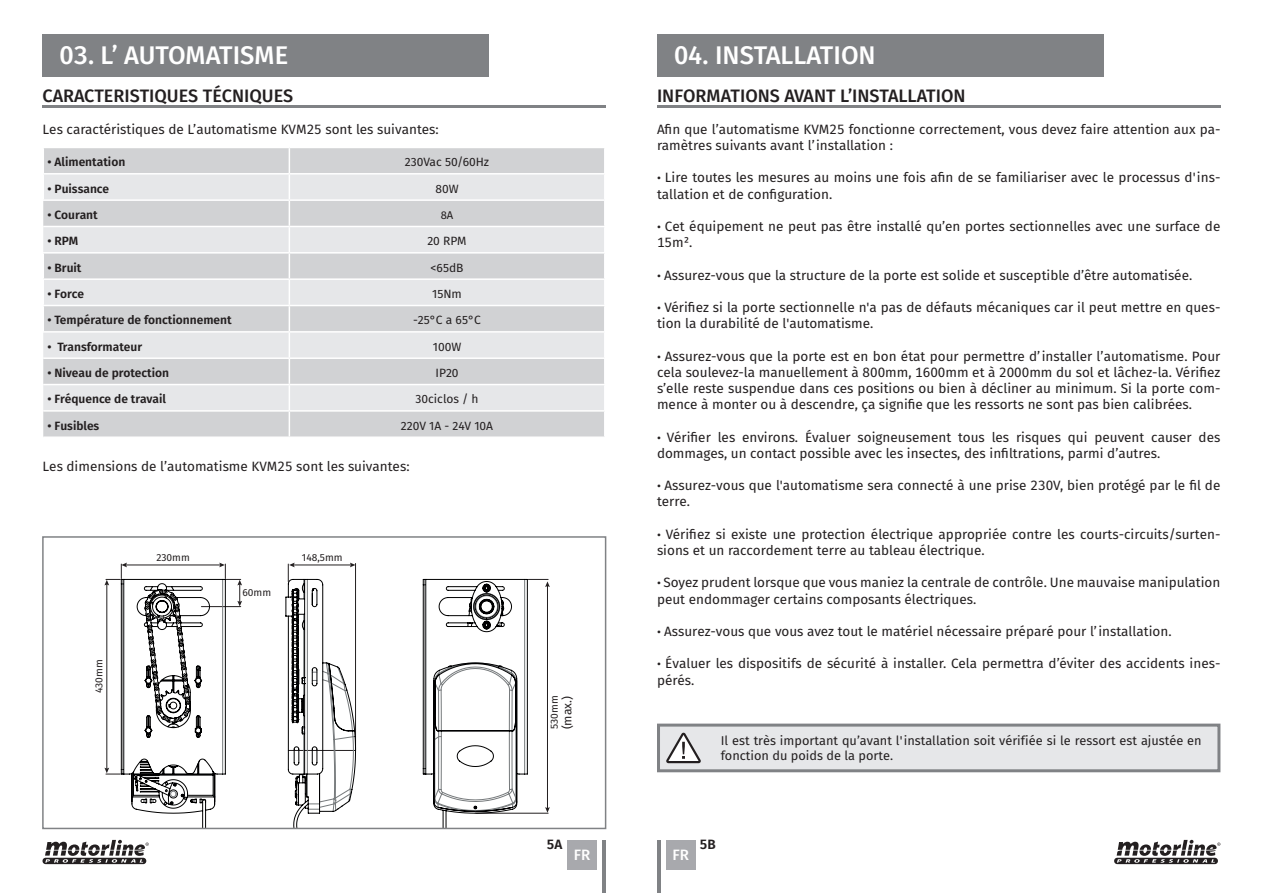
<style>
.page{position:relative;width:1263px;height:893px;background:#fff}
.page>*{position:absolute;margin:0;border:0;box-sizing:border-box;transform-origin:0 0}
.t1{font:500 25.5px "Fira Sans";color:#fff}
.t2{font:500 18px "Fira Sans";color:#231f20}
.t3{font:500 15px "Fira Sans";color:#fff}
.t4{font:13.5px/16.2px "Fira Sans";color:#231f20}
.t5{font:600 13.5px "Fira Sans";color:#231f20}
.t6{font:12.75px/15.3px "Fira Sans";color:#231f20}
.t7{font:600 12px "Fira Sans";color:#231f20}
.t8{font:12px "Fira Sans";color:#231f20}
.t9{font:11.25px "Fira Sans";color:#231f20}
.t10{font:10.2px "Fira Sans";color:#231f20}
.s1{font-size:12px}
</style>
<div class="page">
<div style="left:657px;top:34px;width:446px;height:43px;background:#808285"></div>
<div style="left:43px;top:34px;width:446px;height:43px;background:#808285"></div>
<hr style="left:43px;top:105px;width:563px;height:3px;background:#808285">
<hr style="left:657px;top:105px;width:563px;height:3px;background:#808285">
<div style="left:666px;top:840px;width:30px;height:29px;background:#a8a9ad"></div>
<div style="left:567px;top:840px;width:30px;height:29px;background:#a8a9ad"></div>
<hr style="left:603px;top:840px;width:3px;height:53px;background:#808285">
<hr style="left:657px;top:840px;width:3px;height:53px;background:#808285">
<svg style="left:104px;top:562px;width:446px;height:264px"></svg>
<div style="left:42px;top:536px;width:564px;height:293px;border:2px solid #808285"></div>
<div style="left:44px;top:148px;width:560px;height:25px;background:#d1d2d4"></div>
<div style="left:44px;top:175px;width:560px;height:24px;background:#e6e7e9"></div>
<div style="left:43px;top:201px;width:561px;height:235px;background:#d1d2d4"></div>
<svg style="left:43px;top:227px;width:561px;height:183px;background:#dddee0"></svg>
<hr style="left:43px;top:226px;width:246px;height:1px;background:#fff">
<hr style="left:289px;top:226px;width:316px;height:1px;background:#fff">
<hr style="left:43px;top:357px;width:246px;height:2px;background:#fff">
<hr style="left:289px;top:357px;width:316px;height:2px;background:#fff">
<hr style="left:43px;top:384px;width:246px;height:1px;background:#fff">
<hr style="left:289px;top:384px;width:316px;height:1px;background:#fff">
<hr style="left:43px;top:410px;width:246px;height:2px;background:#fff">
<hr style="left:289px;top:410px;width:316px;height:2px;background:#fff">
<hr style="left:43px;top:252px;width:246px;height:2px;background:#fff">
<hr style="left:289px;top:252px;width:316px;height:2px;background:#fff">
<hr style="left:43px;top:278px;width:246px;height:2px;background:#fff">
<hr style="left:289px;top:278px;width:316px;height:2px;background:#fff">
<hr style="left:43px;top:305px;width:246px;height:1px;background:#fff">
<svg style="left:43px;top:254px;width:1px;height:77px"></svg>
<hr style="left:43px;top:331px;width:246px;height:2px;background:#fff">
<hr style="left:289px;top:305px;width:316px;height:1px;background:#fff">
<hr style="left:289px;top:331px;width:316px;height:2px;background:#fff">
<svg style="left:289px;top:148px;width:1px;height:288px"></svg>
<hr style="left:289px;top:199px;width:316px;height:2px;background:#fff">
<div style="left:657px;top:724px;width:563px;height:48px;background:#e6e7e9;border:3px solid #808285"></div>
<svg style="left:666px;top:733px;width:35px;height:30px"></svg>
<svg style="left:1114px;top:840px;width:106px;height:24px"></svg>
<svg style="left:43px;top:840px;width:106px;height:24px"></svg>
<h1 class="t1" style="left:60px;top:35px;width:230px">03. L’ AUTOMATISME</h1>
<h1 class="t1" style="left:674px;top:35px;width:203px">04. INSTALLATION</h1>
<h2 class="t2" style="left:43px;top:81px;width:252px">CARACTERISTIQUES TÉCNIQUES</h2>
<h2 class="t2" style="left:657px;top:81px;width:310px">INFORMATIONS AVANT L’INSTALLATION</h2>
<p class="t4" style="left:43px;top:121px;width:398px">Les caractéristiques de L’automatisme KVM25 sont les suivantes:</p>
<p class="t4" style="left:657px;top:121px;width:565px">Afin que l’automatisme KVM25 fonctionne correctement, vous devez faire attention aux pa&shy;ramètres suivants avant l’installation :</p>
<p class="t4" style="left:657px;top:169px;width:565px"><span class="s1">•</span> Lire toutes les mesures au moins une fois afin de se familiariser avec le processus d'ins&shy;tallation et de configuration.</p>
<p class="t4" style="left:657px;top:218px;width:565px"><span class="s1">•</span> Cet équipement ne peut pas être installé qu’en portes sectionnelles avec une surface de<br>15m².</p>
<p class="t4" style="left:657px;top:266px;width:537px"><span class="s1">•</span> Assurez-vous que la structure de la porte est solide et susceptible d’être automatisée.</p>
<p class="t4" style="left:657px;top:299px;width:565px"><span class="s1">•</span> Vérifiez si la porte sectionnelle n'a pas de défauts mécaniques car il peut mettre en ques&shy;tion la durabilité de l'automatisme.</p>
<p class="t4" style="left:657px;top:347px;width:565px;text-align:justify"><span class="s1">•</span> Assurez-vous que la porte est en bon état pour permettre d’installer l’automatisme. Pour cela soulevez-la manuellement à 800mm, 1600mm et à 2000mm du sol et lâchez-la. Vérifiez s’elle reste suspendue dans ces positions ou bien à décliner au minimum. Si la porte com&shy;mence à monter ou à descendre, ça signifie que les ressorts ne sont pas bien calibrées.</p>
<p class="t4" style="left:657px;top:428px;width:565px"><span class="s1">•</span> Vérifier les environs. Évaluer soigneusement tous les risques qui peuvent causer des dommages, un contact possible avec les insectes, des infiltrations, parmi d’autres.</p>
<p class="t4" style="left:657px;top:477px;width:565px"><span class="s1">•</span> Assurez-vous que l'automatisme sera connecté à une prise 230V, bien protégé par le fil de terre.</p>
<p class="t4" style="left:657px;top:526px;width:565px"><span class="s1">•</span> Vérifiez si existe une protection électrique appropriée contre les courts-circuits/surten&shy;sions et un raccordement terre au tableau électrique.</p>
<p class="t4" style="left:657px;top:574px;width:565px"><span class="s1">•</span> Soyez prudent lorsque que vous maniez la centrale de contrôle. Une mauvaise manipulation peut endommager certains composants électriques.</p>
<p class="t4" style="left:657px;top:623px;width:516px"><span class="s1">•</span> Assurez-vous que vous avez tout le matériel nécessaire préparé pour l’installation.</p>
<p class="t4" style="left:657px;top:655px;width:565px"><span class="s1">•</span> Évaluer les dispositifs de sécurité à installer. Cela permettra d’éviter des accidents ines&shy;pérés.</p>
<p class="t7" style="left:48px;top:152px;width:79px">• Alimentation</p>
<p class="t8" style="left:405px;top:153px;width:86px">230Vac 50/60Hz</p>
<p class="t7" style="left:48px;top:179px;width:63px">• Puissance</p>
<p class="t8" style="left:435px;top:179px;width:25px">80W</p>
<p class="t7" style="left:48px;top:205px;width:52px">• Courant</p>
<p class="t9" style="left:441px;top:206px;width:14px">8A</p>
<p class="t7" style="left:48px;top:231px;width:32px">• RPM</p>
<p class="t8" style="left:427px;top:232px;width:41px">20 RPM</p>
<p class="t7" style="left:48px;top:258px;width:35px">• Bruit</p>
<p class="t8" style="left:431px;top:258px;width:34px">&lt;65dB</p>
<p class="t7" style="left:48px;top:284px;width:38px">• Force</p>
<p class="t8" style="left:432px;top:285px;width:31px">15Nm</p>
<p class="t7" style="left:48px;top:310px;width:186px">• Température de fonctionnement</p>
<p class="t8" style="left:413px;top:311px;width:69px">-25°C a 65°C</p>
<p class="t7" style="left:48px;top:337px;width:96px">• Transformateur</p>
<p class="t8" style="left:433px;top:337px;width:30px">100W</p>
<p class="t7" style="left:48px;top:363px;width:123px">• Niveau de protection</p>
<p class="t8" style="left:435px;top:364px;width:25px">IP20</p>
<p class="t7" style="left:48px;top:389px;width:120px">• Fréquence de travail</p>
<p class="t8" style="left:415px;top:390px;width:65px">30ciclos / h</p>
<p class="t7" style="left:48px;top:416px;width:53px">• Fusibles</p>
<p class="t8" style="left:401px;top:416px;width:94px">220V 1A - 24V 10A</p>
<p class="t4" style="left:43px;top:458px;width:369px">Les dimensions de l’automatisme KVM25 sont les suivantes:</p>
<p class="t10" style="left:156px;top:550px;width:35px">230mm</p>
<p class="t10" style="left:302px;top:550px;width:42px">148,5mm</p>
<p class="t10" style="left:242px;top:584px;width:30px">60mm</p>
<p class="t10" style="left:91px;top:693px;width:35px;rotate:-90deg">430mm</p>
<p class="t10" style="left:546px;top:729px;width:35px;rotate:-90deg">530mm</p>
<p class="t8" style="left:558px;top:729px;width:35px;rotate:-90deg">(max.)</p>
<p class="t6" style="left:721px;top:732px;width:482px">Il est très important qu’avant l'installation soit vérifiée si le ressort est ajustée en fonction du poids de la porte.</p>
<p class="t5" style="left:547px;top:833px;width:17px">5A</p>
<p class="t5" style="left:700px;top:833px;width:17px">5B</p>
<p class="t3" style="left:574px;top:842px;width:18px">FR</p>
<p class="t3" style="left:672px;top:842px;width:18px">FR</p>
</div>
